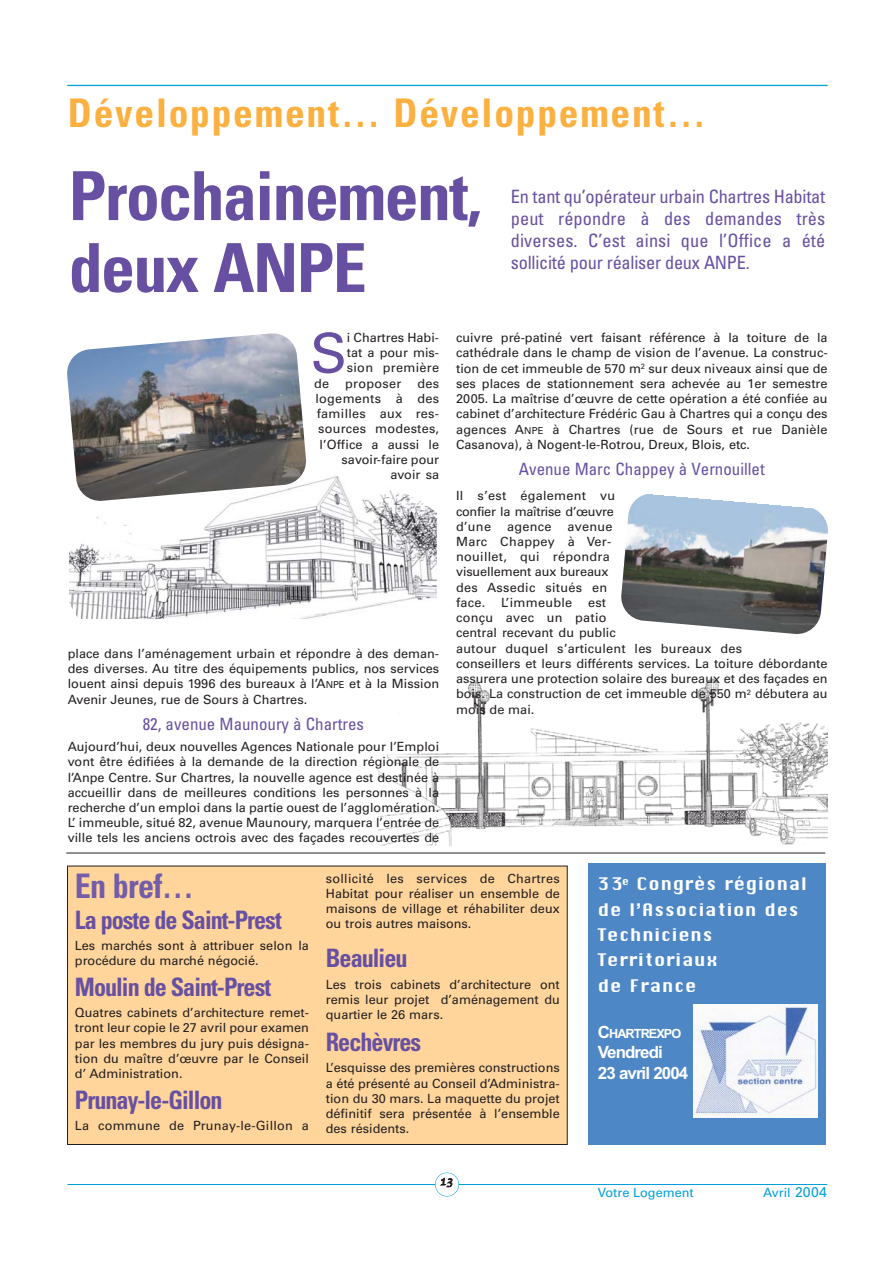
<style>
.page{position:relative;width:893px;height:1263px;background:#fff}
.page>*{position:absolute;margin:0;border:0;box-sizing:border-box;transform-origin:0 0}
.t1{font:700 condensed 67.65px/71.8px "Univers";letter-spacing:-.02em;color:#6750a1}
.t2{font:54.75px "Univers";color:#6750a1}
.t3{font:700 condensed 39.45px "Univers";letter-spacing:.045em;color:#fbb03f}
.t4{font:700 condensed 33.9px "Univers";letter-spacing:-.02em;color:#735da8;scale:.95 1}
.t5{font:700 condensed 25.35px "Univers";letter-spacing:-.04em;color:#6750a1;scale:.95 1}
.t6{font:condensed 18.3px/22px "Univers";letter-spacing:-.015em;color:#6750a1;text-align:justify}
.t7{font:16.95px/25.3px "Chicago";letter-spacing:.055em;color:#fff}
.t8{font:condensed 16.95px "Univers";color:#6750a1}
.t9{font:700 16.95px/20.2px "Arial";letter-spacing:-.055em;color:#fff}
.t10{font:12.75px/15.3px "Univers";color:#231f20;text-align:justify}
.t11{font:12.75px/15.3px "Univers";letter-spacing:.02em;color:#231f20;text-align:right}
.t12{font:12.75px "Univers";color:#009fda}
.t13{font:700 12.75px "Arial";letter-spacing:-.075em;color:#fff}
.t14{font:12.75px "Apple Chancery";color:#231f20}
.s1{font-size:9.45px}
.s2{font-size:16.95px}
.s3{font-size:14.1px}
</style>
<div class="page">
<hr style="left:67px;top:1184px;width:760px;height:1px;background:#009fda">
<div style="left:435px;top:1173px;width:24px;height:23px;background:#fff;border-radius:50%"></div>
<div style="left:435px;top:1173px;width:24px;height:24px;border:1px solid #009fda;border-radius:50%"></div>
<img style="left:378px;top:678px;width:449px;height:168px">
<hr style="left:67px;top:85px;width:760px;height:1px;background:#009fda">
<img style="left:621px;top:494px;width:207px;height:140px">
<hr style="left:66px;top:853px;width:759px;height:1px;background:#231f20">
<div style="left:67px;top:866px;width:500px;height:279px;background:#ffd59c"></div>
<div style="left:67px;top:866px;width:500px;height:279px;border:1px solid #231f20"></div>
<img style="left:69px;top:476px;width:368px;height:142px">
<img style="left:67px;top:333px;width:240px;height:169px">
<div style="left:588px;top:864px;width:237px;height:281px;background:#4e87c6"></div>
<img style="left:693px;top:1005px;width:125px;height:113px">
<h3 class="t3" style="left:68px;top:98px;width:639px">Développement… Développement…</h3>
<h1 class="t1" style="left:69px;top:167px;width:414px">Prochainement, deux ANPE</h1>
<h3 class="t6" style="left:511px;top:187px;width:316px">En tant qu’opérateur urbain Chartres Habitat peut répondre à des demandes très diverses. C’est ainsi que l’Office a été sollicité pour réaliser deux ANPE.</h3>
<h2 class="t2" style="left:310px;top:333px;width:38px">S</h2>
<p class="t10" style="left:347px;top:331px;width:94px">i Chartres Habi&shy;tat a pour mis&shy;sion première</p>
<p class="t10" style="left:314px;top:377px;width:17px">de</p>
<p class="t11" style="left:345px;top:377px;width:58px">proposer</p>
<p class="t11" style="left:315px;top:377px;width:125px">des<br>logements à des familles aux res&shy;sources modestes, l’Office a aussi le savoir-faire pour avoir sa</p>
<p class="t10" style="left:68px;top:647px;width:373px">place dans l’aménagement urbain et répondre à des deman&shy;des diverses. Au titre des équipements publics, nos services louent ainsi depuis 1996 des bureaux à l’A<span class="s1">NPE</span> et à la Mission Avenir Jeunes, rue de Sours à Chartres.</p>
<h3 class="t8" style="left:143px;top:718px;width:223px">82, avenue Maunoury à Chartres</h3>
<p class="t10" style="left:68px;top:740px;width:373px">Aujourd’hui, deux nouvelles Agences Nationale pour l’Emploi vont être édifiées à la demande de la direction régionale de l’Anpe Centre. Sur Chartres, la nouvelle agence est destinée à accueillir dans de meilleures conditions les personnes à la recherche d’un emploi dans la partie ouest de l’agglomération.<br>L’ immeuble, situé 82, avenue Maunoury, marquera l’entrée de ville tels les anciens octrois avec des façades recouvertes de</p>
<p class="t10" style="left:456px;top:331px;width:373px">cuivre pré-patiné vert faisant référence à la toiture de la cathédrale dans le champ de vision de l’avenue. La construc&shy;tion de cet immeuble de 570 m<sup>2</sup> sur deux niveaux ainsi que de ses places de stationnement sera achevée au 1er semestre 2005. La maîtrise d’œuvre de cette opération a été confiée au cabinet d’architecture Frédéric Gau à Chartres qui a conçu des agences A<span class="s1">NPE</span> à Chartres (rue de Sours et rue Danièle Casanova), à Nogent-le-Rotrou, Dreux, Blois, etc.</p>
<h3 class="t8" style="left:519px;top:463px;width:247px">Avenue Marc Chappey à Vernouillet</h3>
<p class="t10" style="left:456px;top:489px;width:161px">Il s’est également vu confier la maîtrise d’œuvre d’une</p>
<p class="t10" style="left:456px;top:520px;width:373px;text-align:left;text-indent:111px">avenue<br>Marc Chappey à Ver-<br>nouillet, qui répondra<br>visuellement aux bureaux<br>des Assedic situés en<br>face. L’immeuble est<br>conçu avec un patio<br>central recevant du public<br>autour duquel s’articulent les bureaux des<br>conseillers et leurs différents services. La toiture débordante assurera une protection solaire des bureaux et des façades en bois. La construction de cet immeuble de 550 m<sup>2</sup> débutera au mois de mai.</p>
<p class="t10" style="left:507px;top:520px;width:46px">agence</p>
<h3 class="t4" style="left:75px;top:873px;width:127px">En bref…</h3>
<h3 class="t5" style="left:75px;top:910px;width:219px">La poste de Saint-Prest</h3>
<p class="t10" style="left:75px;top:939px;width:235px">Les marchés sont à attribuer selon la procédure du marché négocié.</p>
<h3 class="t5" style="left:75px;top:978px;width:208px">Moulin de Saint-Prest</h3>
<p class="t10" style="left:75px;top:1006px;width:235px">Quatres cabinets d’architecture remet&shy;tront leur copie le 27 avril pour examen par les membres du jury puis désigna&shy;tion du maître d’œuvre par le Conseil d’ Administration.</p>
<h3 class="t5" style="left:75px;top:1090px;width:157px">Prunay-le-Gillon</h3>
<p class="t10" style="left:75px;top:1119px;width:235px">La commune de Prunay-le-Gillon a</p>
<p class="t10" style="left:326px;top:872px;width:235px">sollicité les services de Chartres Habitat pour réaliser un ensemble de maisons de village et réhabiliter deux ou trois autres maisons.</p>
<h3 class="t5" style="left:326px;top:949px;width:87px">Beaulieu</h3>
<p class="t10" style="left:326px;top:978px;width:235px">Les trois cabinets d’architecture ont remis leur projet d’aménagement du quartier le 26 mars.</p>
<h3 class="t5" style="left:326px;top:1033px;width:102px">Rechèvres</h3>
<p class="t10" style="left:326px;top:1061px;width:235px">L’esquisse des premières constructions a été présenté au Conseil d’Administra&shy;tion du 30 mars. La maquette du projet définitif sera présentée à l’ensemble des résidents.</p>
<p class="t14" style="left:440px;top:1174px;width:14px">13</p>
<h3 class="t7" style="left:598px;top:873px;width:210px">33<sup>e</sup> Congrès régional de l’Association des<br>Techniciens<br>Territoriaux<br>de France</h3>
<p class="t13" style="left:598px;top:1029px;width:85px"><span class="s2">C</span>HARTREXPO</p>
<h3 class="t9" style="left:598px;top:1044px;width:92px">Vendredi<br>23 avril 2004</h3>
<p class="t12" style="left:598px;top:1188px;width:97px">Votre Logement</p>
<p class="t12" style="left:763px;top:1188px;width:65px">Avril <span class="s3">2004</span></p>
</div>
